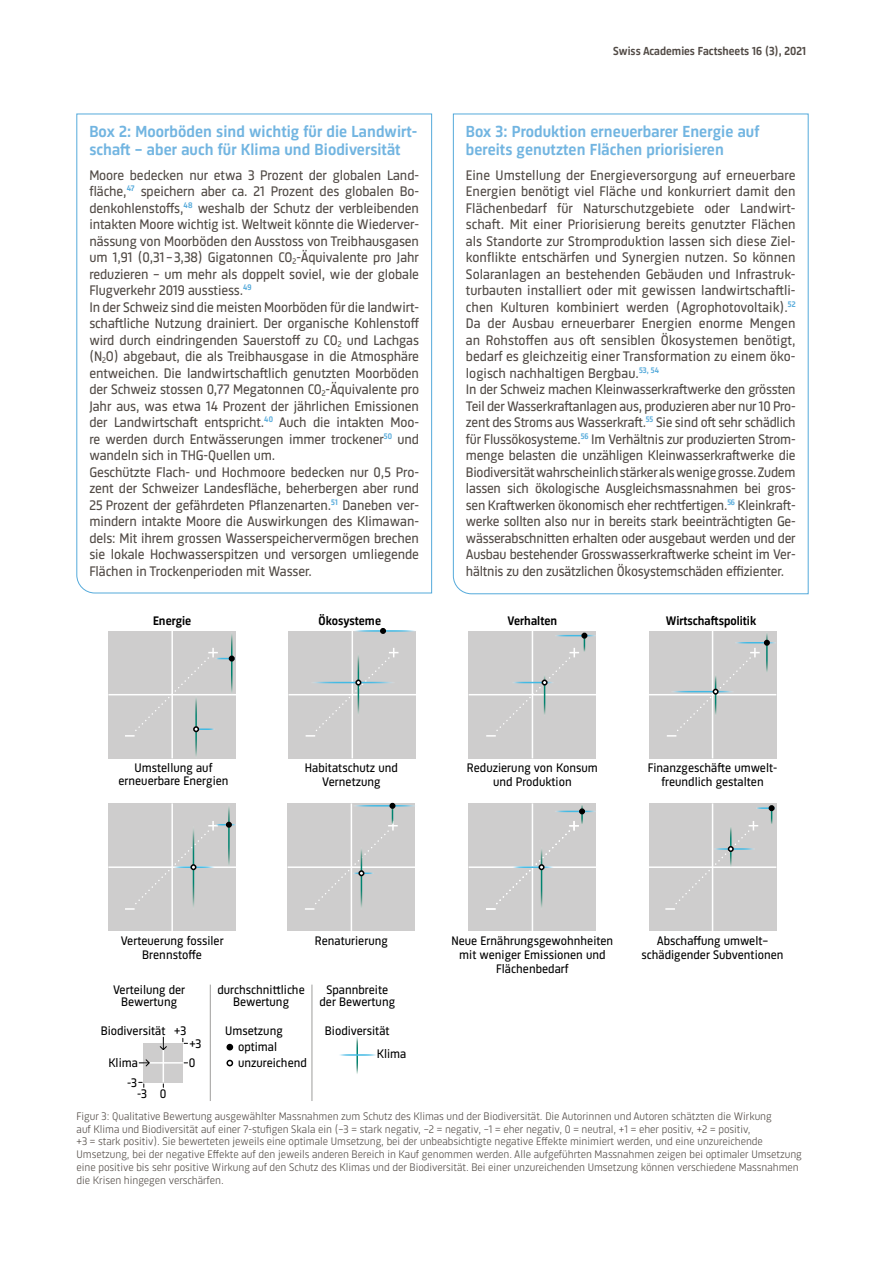
<style>
.page{position:relative;width:885px;height:1263px;background:#fff}
.page>*{position:absolute;margin:0;border:0;box-sizing:border-box;transform-origin:0 0}
.t1{font:500 16.5px/18px "Sinews Sans Pro";letter-spacing:.005em;color:#72b5e1}
.t2{font:14.25px/16.5px "Sinews Sans Pro";letter-spacing:-.01em;color:#514a45}
.t3{font:12.75px/14.2px "Sinews Sans Pro";color:#000;text-align:center}
.t4{font:500 12.75px "Sinews Sans Pro";color:#000}
.t5{font:500 12px "Sinews Sans Pro";color:#514a45}
.t6{font:300 11.25px/12.8px "Sinews Sans Pro";letter-spacing:-.005em;color:#514a45}
</style>
<div class="page">
<svg style="left:76px;top:114px;width:356px;height:479px"></svg>
<svg style="left:453px;top:114px;width:355px;height:480px"></svg>
<div style="left:108px;top:631px;width:128px;height:127px;background:#cecdcd"></div>
<hr style="left:171px;top:631px;width:2px;height:127px;background:#fff">
<hr style="left:108px;top:694px;width:128px;height:1px;background:#fff">
<div style="left:288px;top:631px;width:128px;height:127px;background:#cecdcd"></div>
<hr style="left:351px;top:631px;width:2px;height:127px;background:#fff">
<hr style="left:288px;top:694px;width:128px;height:1px;background:#fff">
<div style="left:468px;top:631px;width:128px;height:127px;background:#cecdcd"></div>
<hr style="left:531px;top:631px;width:2px;height:127px;background:#fff">
<hr style="left:468px;top:694px;width:128px;height:1px;background:#fff">
<div style="left:648px;top:631px;width:128px;height:127px;background:#cecdcd"></div>
<hr style="left:711px;top:631px;width:2px;height:127px;background:#fff">
<hr style="left:648px;top:694px;width:128px;height:1px;background:#fff">
<div style="left:108px;top:803px;width:128px;height:128px;background:#cecdcd"></div>
<hr style="left:171px;top:803px;width:2px;height:128px;background:#fff">
<hr style="left:108px;top:866px;width:128px;height:2px;background:#fff">
<div style="left:287px;top:803px;width:128px;height:128px;background:#cecdcd"></div>
<hr style="left:350px;top:803px;width:2px;height:128px;background:#fff">
<hr style="left:287px;top:866px;width:128px;height:2px;background:#fff">
<div style="left:468px;top:803px;width:128px;height:128px;background:#cecdcd"></div>
<hr style="left:531px;top:803px;width:2px;height:128px;background:#fff">
<hr style="left:468px;top:866px;width:128px;height:2px;background:#fff">
<div style="left:648px;top:803px;width:128px;height:128px;background:#cecdcd"></div>
<hr style="left:711px;top:803px;width:2px;height:128px;background:#fff">
<hr style="left:648px;top:866px;width:128px;height:2px;background:#fff">
<div style="left:226px;top:1044px;width:7px;height:6px;border:2px solid #000;border-radius:50%"></div>
<div style="left:226px;top:1060px;width:7px;height:6px;border:2px solid #000;border-radius:50%"></div>
<hr style="left:195px;top:695px;width:2px;height:63px;background:#fff">
<hr style="left:231px;top:631px;width:1px;height:64px;background:#fff">
<svg style="left:125px;top:648px;width:111px;height:89px"></svg>
<hr style="left:228px;top:803px;width:2px;height:64px;background:#fff">
<svg style="left:125px;top:821px;width:111px;height:89px"></svg>
<svg style="left:305px;top:648px;width:93px;height:89px"></svg>
<hr style="left:352px;top:630px;width:64px;height:2px;background:#fff">
<svg style="left:380px;top:628px;width:6px;height:6px"></svg>
<svg style="left:305px;top:821px;width:92px;height:89px"></svg>
<hr style="left:352px;top:805px;width:64px;height:1px;background:#fff">
<hr style="left:391px;top:803px;width:2px;height:22px;background:#fff">
<svg style="left:389px;top:803px;width:6px;height:6px"></svg>
<svg style="left:486px;top:648px;width:93px;height:89px"></svg>
<hr style="left:553px;top:635px;width:43px;height:1px;background:#fff">
<hr style="left:583px;top:631px;width:2px;height:21px;background:#fff">
<svg style="left:581px;top:633px;width:6px;height:6px"></svg>
<hr style="left:553px;top:811px;width:43px;height:1px;background:#fff">
<svg style="left:486px;top:803px;width:99px;height:107px"></svg>
<hr style="left:733px;top:642px;width:43px;height:1px;background:#fff">
<hr style="left:766px;top:631px;width:1px;height:42px;background:#fff">
<svg style="left:666px;top:640px;width:103px;height:97px"></svg>
<svg style="left:665px;top:821px;width:93px;height:89px"></svg>
<hr style="left:755px;top:807px;width:21px;height:2px;background:#fff">
<hr style="left:770px;top:803px;width:2px;height:22px;background:#fff">
<svg style="left:768px;top:805px;width:6px;height:6px"></svg>
<svg style="left:182px;top:1038px;width:5px;height:6px"></svg>
<div style="left:144px;top:1043px;width:39px;height:39px;background:#cecdcd"></div>
<hr style="left:162px;top:1043px;width:2px;height:39px;background:#fff">
<hr style="left:144px;top:1062px;width:39px;height:1px;background:#fff">
<hr style="left:311px;top:984px;width:1px;height:117px;background:#9e9d9c">
<hr style="left:210px;top:984px;width:1px;height:117px;background:#9e9d9c">
<svg style="left:159px;top:1037px;width:8px;height:14px"></svg>
<svg style="left:139px;top:1059px;width:11px;height:8px"></svg>
<p class="t1" style="left:89px;top:121px;width:329px">Box 2: Moorböden sind wichtig für die Landwirt&shy;schaft – aber auch für Klima und Biodiversität</p>
<p class="t2" style="left:89px;top:165px;width:331px">Moore bedecken nur etwa 3 Prozent der globalen Land&shy;fläche,<sup>47</sup> speichern aber ca. 21 Prozent des globalen Bo&shy;denkohlenstoffs,<sup>48</sup> weshalb der Schutz der verbleibenden intakten Moore wichtig ist. Weltweit könnte die Wiederver&shy;nässung von Moorböden den Ausstoss von Treibhausgasen um 1,91 (0,31 – 3,38) Gigatonnen CO<sub>2</sub>-Äquivalente pro Jahr reduzieren – um mehr als doppelt soviel, wie der globale Flugverkehr 2019 ausstiess.<sup>49<br></sup>In der Schweiz sind die meisten Moorböden für die landwirt&shy;schaftliche Nutzung drainiert. Der organische Kohlenstoff wird durch eindringenden Sauerstoff zu CO<sub>2</sub> und Lachgas (N<sub>2</sub>O) abgebaut, die als Treibhausgase in die Atmosphäre entweichen. Die landwirtschaftlich genutzten Moorböden der Schweiz stossen 0,77 Megatonnen CO<sub>2</sub>-Äquivalente pro Jahr aus, was etwa 14 Prozent der jährlichen Emissionen der Landwirtschaft entspricht.<sup>40</sup> Auch die intakten Moo&shy;re werden durch Entwässerungen immer trockener<sup>50</sup> und wandeln sich in THG-Quellen um.<br>Geschützte Flach- und Hochmoore bedecken nur 0,5 Pro&shy;zent der Schweizer Landesfläche, beherbergen aber rund 25 Prozent der gefährdeten Pflanzenarten.<sup>51</sup> Daneben ver&shy;mindern intakte Moore die Auswirkungen des Klimawan&shy;dels: Mit ihrem grossen Wasserspeichervermögen brechen sie lokale Hochwasserspitzen und versorgen umliegende Flächen in Trockenperioden mit Wasser.</p>
<p class="t5" style="left:613px;top:42px;width:194px">Swiss Academies Factsheets 16 (3), 2021</p>
<p class="t1" style="left:466px;top:121px;width:295px">Box 3: Produktion erneuerbarer Energie auf bereits genutzten Flächen priorisieren</p>
<p class="t2" style="left:466px;top:165px;width:331px">Eine Umstellung der Energieversorgung auf erneuerbare Energien benötigt viel Fläche und konkurriert damit den Flächenbedarf für Naturschutzgebiete oder Landwirt&shy;schaft. Mit einer Priorisierung bereits genutzter Flächen als Standorte zur Stromproduktion lassen sich diese Ziel&shy;konflikte entschärfen und Synergien nutzen. So können Solaranlagen an bestehenden Gebäuden und Infrastruk&shy;turbauten installiert oder mit gewissen landwirtschaftli&shy;chen Kulturen kombiniert werden (Agrophotovoltaik).<sup>52<br></sup>Da der Ausbau erneuerbarer Energien enorme Mengen an Rohstoffen aus oft sensiblen Ökosystemen benötigt, bedarf es gleichzeitig einer Transformation zu einem öko&shy;logisch nachhaltigen Bergbau.<sup>53,</sup> <sup>54<br></sup>In der Schweiz machen Kleinwasserkraftwerke den grössten Teil der Wasserkraftanlagen aus, produzieren aber nur 10 Pro&shy;zent des Stroms aus Wasserkraft.<sup>55</sup> Sie sind oft sehr schädlich für Flussökosysteme.<sup>56</sup> Im Verhältnis zur produzierten Strom&shy;menge belasten die unzähligen Kleinwasserkraftwerke die Biodiversität wahrscheinlich stärker als wenige grosse. Zudem lassen sich ökologische Ausgleichsmassnahmen bei gros&shy;sen Kraftwerken ökonomisch eher rechtfertigen.<sup>56</sup> Kleinkraft&shy;werke sollten also nur in bereits stark beeinträchtigten Ge&shy;wässerabschnitten erhalten oder ausgebaut werden und der Ausbau bestehender Grosswasserkraftwerke scheint im Ver&shy;hältnis zu den zusätzlichen Ökosystemschäden effizienter.</p>
<p class="t4" style="left:153px;top:611px;width:40px">Energie</p>
<p class="t4" style="left:318px;top:611px;width:64px">Ökosysteme</p>
<p class="t4" style="left:507px;top:611px;width:51px">Verhalten</p>
<p class="t4" style="left:665px;top:611px;width:92px">Wirtschaftspolitik</p>
<p class="t3" style="left:118px;top:760px;width:112px;line-height:12.8px">Umstellung auf erneuerbare Energien</p>
<p class="t3" style="left:305px;top:760px;width:94px">Habitatschutz und<br>Vernetzung</p>
<p class="t3" style="left:467px;top:760px;width:132px">Reduzierung von Konsum und Produktion</p>
<p class="t3" style="left:647px;top:760px;width:131px">Finanzgeschäfte umwelt&shy;freundlich gestalten</p>
<p class="t3" style="left:121px;top:932px;width:104px">Verteuerung fossiler<br>Brennstoffe</p>
<p class="t3" style="left:315px;top:932px;width:75px">Renaturierung</p>
<p class="t3" style="left:451px;top:932px;width:163px">Neue Ernährungsgewohnheiten mit weniger Emissionen und<br>Flächenbedarf</p>
<p class="t3" style="left:641px;top:932px;width:144px">Abschaffung umwelt– schädigender Subventionen</p>
<p class="t3" style="left:113px;top:982px;width:74px;line-height:12.8px">Verteilung der<br>Bewertung</p>
<p class="t3" style="left:217px;top:982px;width:89px;line-height:12.8px">durchschnittliche<br>Bewertung</p>
<p class="t3" style="left:319px;top:982px;width:77px;line-height:12.8px">Spannbreite der Bewertung</p>
<p class="t3" style="left:101px;top:1023px;width:66px">Biodiversität</p>
<p class="t3" style="left:325px;top:1023px;width:66px">Biodiversität</p>
<p class="t3" style="left:225px;top:1022px;width:59px;line-height:15.9px">Umsetzung optimal</p>
<p class="t3" style="left:174px;top:1023px;width:14px">+3</p>
<p class="t3" style="left:189px;top:1033px;width:14px;line-height:19.5px;text-align:left">+3<br>0</p>
<p class="t3" style="left:377px;top:1046px;width:31px">Klima</p>
<p class="t3" style="left:238px;top:1054px;width:70px">unzureichend</p>
<p class="t3" style="left:108px;top:1055px;width:31px">Klima</p>
<p class="t3" style="left:127px;top:1074px;width:12px">-3</p>
<p class="t3" style="left:137px;top:1085px;width:31px">-3 0</p>
<p class="t6" style="left:77px;top:1109px;width:726px">Figur 3: Qualitative Bewertung ausgewählter Massnahmen zum Schutz des Klimas und der Biodiversität. Die Autorinnen und Autoren schätzten die Wirkung<br>auf Klima und Biodiversität auf einer 7-stufigen Skala ein (–3 = stark negativ, –2 = negativ, –1 = eher negativ, 0 = neutral, +1 = eher positiv, +2 = positiv,<br>+3 = stark positiv). Sie bewerteten jeweils eine optimale Umsetzung, bei der unbeabsichtigte negative Effekte minimiert werden, und eine unzureichende Umsetzung, bei der negative Effekte auf den jeweils anderen Bereich in Kauf genommen werden. Alle aufgeführten Massnahmen zeigen bei optimaler Umsetzung eine positive bis sehr positive Wirkung auf den Schutz des Klimas und der Biodiversität. Bei einer unzureichenden Umsetzung können verschiedene Massnahmen die Krisen hingegen verschärfen.</p>
</div>
